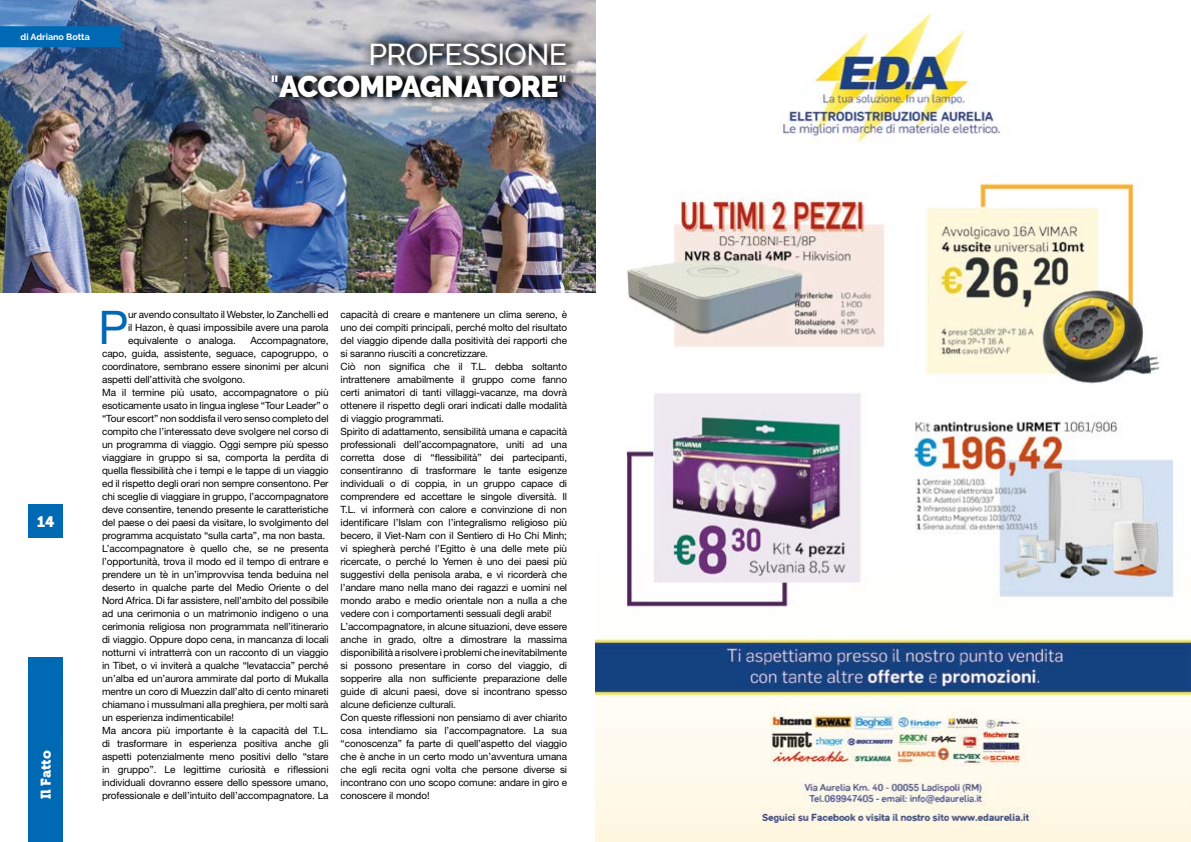
<style>
.page{position:relative;width:1191px;height:842px;background:#fff}
.page>*{position:absolute;margin:0;border:0;box-sizing:border-box;transform-origin:0 0}
.t1{font:46.4px "Helvetica Neue LT Std";color:#0069b4}
.t2{font:900 30px/32px "Raleway";letter-spacing:-.03em;color:#fff;text-align:right}
.t3{font:15px "Museo 900";color:#fff}
.t4{font:14px "Museo 900";color:#fff}
.t5{font:10px/13px "Helvetica Neue LT Std";letter-spacing:-.01em;color:#000}
.t6{font:700 9px "Raleway";color:#fff}
.s1{font-weight:500}
</style>
<div class="page">
<img style="left:595px;top:0;width:596px;height:842px">
<div style="left:28px;top:505px;width:35px;height:33px;background:#0069b4"></div>
<div style="left:28px;top:658px;width:35px;height:184px;background:#0069b4"></div>
<img style="left:0;top:0;width:595px;height:293px">
<img style="left:261px;top:33px;width:314px;height:74px">
<div style="left:0;top:26px;width:123px;height:21px;background:#0069b4"></div>
<p class="t6" style="left:21px;top:32px;width:71px">di Adriano Botta</p>
<h2 class="t2" style="left:270px;top:39px;width:299px"><span class="s1">PROFESSIONE "</span>ACCOMPAGNATORE<span class="s1">"</span></h2>
<h3 class="t3" style="left:37px;top:513px;width:19px">14</h3>
<h3 class="t4" style="left:38px;top:799px;width:66px;rotate:-90deg">Cerveteri</h3>
<h3 class="t4" style="left:38px;top:799px;width:61px;rotate:-90deg">Ladispol</h3>
<h3 class="t4" style="left:38px;top:799px;width:51px;rotate:-90deg">Il Fatto</h3>
<h1 class="t1" style="left:98px;top:299px;width:32px">P</h1>
<p class="t5" style="left:128px;top:307px;width:202px;text-align:justify">ur avendo consultato il Webster, lo Zanchelli ed il Hazon, è quasi impossibile avere una parola equivalente o analoga.</p>
<p class="t5" style="left:102px;top:333px;width:228px;text-indent:148px">Accompagnatore, capo, guida, assistente, seguace, capogruppo, o coordinatore, sembrano essere sinonimi per alcuni aspetti dell’attività che svolgono.<br>Ma il termine più usato, accompagnatore o più esoticamente usato in lingua inglese “Tour Leader” o “Tour escort” non soddisfa il vero senso completo del compito che l’interessato deve svolgere nel corso di un programma di viaggio. Oggi sempre più spesso viaggiare in gruppo si sa, comporta la perdita di quella flessibilità che i tempi e le tappe di un viaggio ed il rispetto degli orari non sempre consentono. Per chi sceglie di viaggiare in gruppo, l’accompagnatore deve consentire, tenendo presente le caratteristiche del paese o dei paesi da visitare, lo svolgimento del programma acquistato “sulla carta”, ma non basta.<br>L’accompagnatore è quello che, se ne presenta l’opportunità, trova il modo ed il tempo di entrare e prendere un tè in un’improvvisa tenda beduina nel deserto in qualche parte del Medio Oriente o del Nord Africa. Di far assistere, nell’ambito del possibile ad una cerimonia o un matrimonio indigeno o una cerimonia religiosa non programmata nell’itinerario di viaggio. Oppure dopo cena, in mancanza di locali notturni vi intratterrà con un racconto di un viaggio in Tibet, o vi inviterà a qualche “levataccia” perché un’alba ed un’aurora ammirate dal porto di Mukalla mentre un coro di Muezzin dall’alto di cento minareti chiamano i mussulmani alla preghiera, per molti sarà un esperienza indimenticabile!<br>Ma ancora più importante è la capacità del T.L. di trasformare in esperienza positiva anche gli aspetti potenzialmente meno positivi dello “stare in gruppo”. Le legittime curiosità e riflessioni individuali dovranno essere dello spessore umano, professionale e dell’intuito dell’accompagnatore. La</p>
<p class="t5" style="left:340px;top:307px;width:228px">capacità di creare e mantenere un clima sereno, è uno dei compiti principali, perché molto del risultato del viaggio dipende dalla positività dei rapporti che si saranno riusciti a concretizzare.<br>Ciò non significa che il T.L. debba soltanto intrattenere amabilmente il gruppo come fanno certi animatori di tanti villaggi-vacanze, ma dovrà ottenere il rispetto degli orari indicati dalle modalità di viaggio programmati.<br>Spirito di adattamento, sensibilità umana e capacità professionali dell’accompagnatore, uniti ad una corretta dose di “flessibilità” dei partecipanti, consentiranno di trasformare le tante esigenze individuali o di coppia, in un gruppo capace di comprendere ed accettare le singole diversità. Il T.L. vi informerà con calore e convinzione di non identificare l’Islam con l’integralismo religioso più becero, il Viet-Nam con il Sentiero di Ho Chi Minh; vi spiegherà perché l’Egitto è una delle mete più ricercate, o perché lo Yemen è uno dei paesi più suggestivi della penisola araba, e vi ricorderà che l’andare mano nella mano dei ragazzi e uomini nel mondo arabo e medio orientale non a nulla a che vedere con i comportamenti sessuali degli arabi!<br>L’accompagnatore, in alcune situazioni, deve essere anche in grado, oltre a dimostrare la massima disponibilità a risolvere i problemi che inevitabilmente si possono presentare in corso del viaggio, di sopperire alla non sufficiente preparazione delle guide di alcuni paesi, dove si incontrano spesso alcune deficienze culturali.<br>Con queste riflessioni non pensiamo di aver chiarito cosa intendiamo sia l’accompagnatore. La sua “conoscenza” fa parte di quell’aspetto del viaggio che è anche in un certo modo un’avventura umana che egli recita ogni volta che persone diverse si incontrano con uno scopo comune: andare in giro e conoscere il mondo!</p>
</div>
